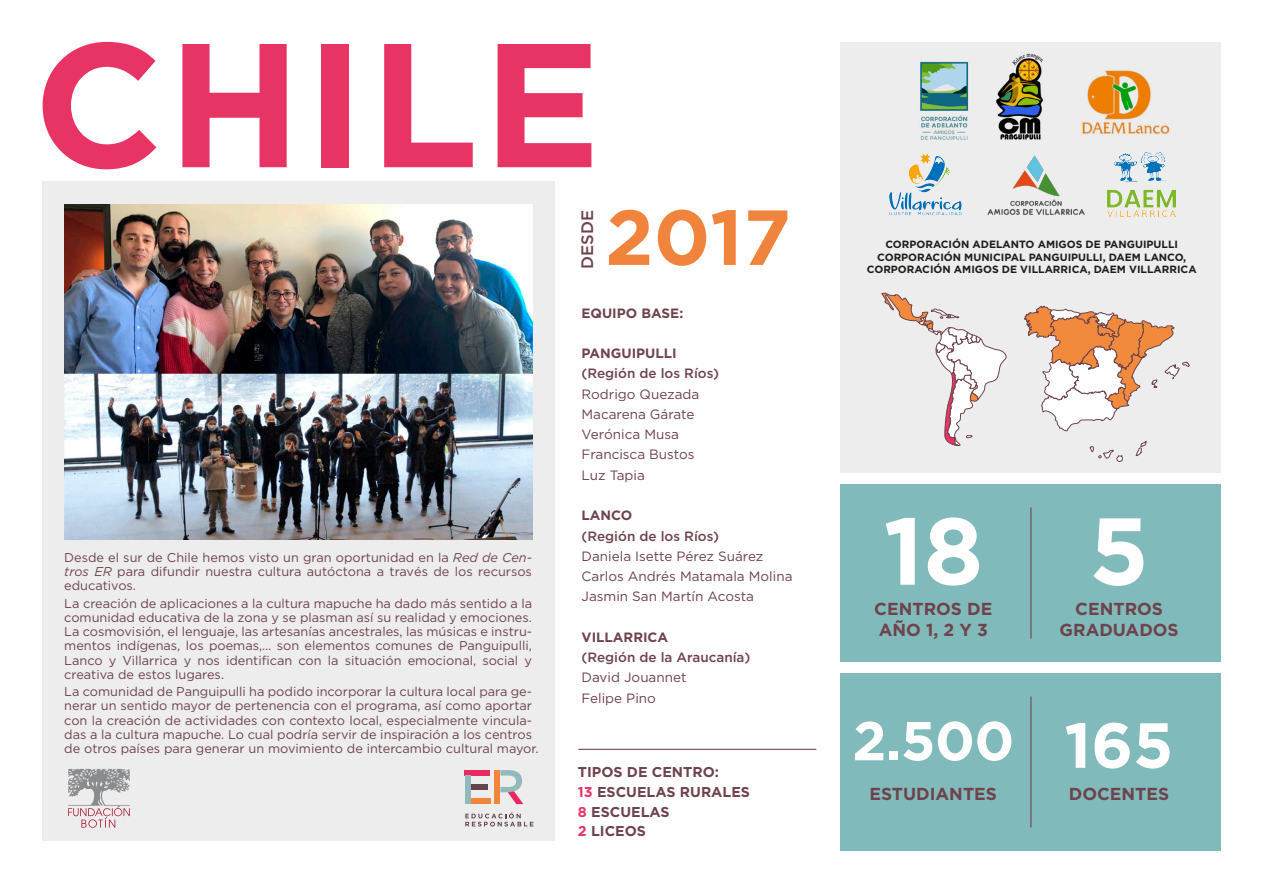
<style>
.page{position:relative;width:1263px;height:893px;background:#fff}
.page>*{position:absolute;margin:0;border:0;box-sizing:border-box;transform-origin:0 0}
.t1{font:700 176.02px "Gotham";color:#e83365}
.t2{font:700 94.8px "Gotham";color:#fff}
.t3{font:700 77.78px "Gotham";color:#f1843d}
.t4{font:700 63.6px "Gotham";color:#fff}
.t5{font:700 54.75px "Gotham";color:#fff}
.t6{font:700 17.33px/20.9px "Gotham";color:#6e434c}
.t7{font:500 16.58px "Gotham";color:#6e434c}
.t8{font:700 14.25px/19.7px "Gotham";color:#6e434c}
.t9{font:13.5px/20.2px "Gotham";color:#6e434c}
.t10{font:500 13.5px "Gotham";color:#6e434c}
.t11{font:700 13.5px "Gotham";color:#6e434c}
.t12{font:12.75px/14.2px "Gotham";color:#6e434c;text-align:justify}
.t13{font:700 10.5px/12.6px "Gotham";color:#1d1d1b;text-align:center}
.s1{font-style:italic}
.s2{color:#e83365}
</style>
<div class="page">
<div style="left:42px;top:182px;width:513px;height:659px;background:#ededed"></div>
<div style="left:841px;top:42px;width:380px;height:431px;background:#ededed"></div>
<svg style="left:465px;top:812px;width:68px;height:14px"></svg>
<div style="left:470px;top:784px;width:18px;height:6px;background:#62444d"></div>
<div style="left:465px;top:770px;width:25px;height:5px;background:#e72b62"></div>
<div style="left:465px;top:799px;width:25px;height:5px;background:#f08639"></div>
<div style="left:465px;top:775px;width:6px;height:29px;background:#92babd"></div>
<svg style="left:500px;top:770px;width:23px;height:34px"></svg>
<div style="left:494px;top:770px;width:6px;height:34px;background:#f08639"></div>
<svg style="left:68px;top:769px;width:62px;height:59px"></svg>
<svg style="left:881px;top:292px;width:126px;height:155px"></svg>
<svg style="left:1024px;top:305px;width:166px;height:157px"></svg>
<div style="left:841px;top:484px;width:380px;height:178px;background:#81babb"></div>
<hr style="left:1030px;top:508px;width:1px;height:131px;background:#6e434c">
<div style="left:841px;top:673px;width:380px;height:178px;background:#81babb"></div>
<hr style="left:1030px;top:696px;width:1px;height:131px;background:#6e434c">
<hr style="left:579px;top:749px;width:237px;height:1px;background:#6e434c">
<img style="left:1082px;top:70px;width:88px;height:65px">
<img style="left:920px;top:53px;width:123px;height:87px">
<img style="left:987px;top:155px;width:98px;height:60px">
<img style="left:1107px;top:153px;width:69px;height:63px">
<img style="left:889px;top:153px;width:73px;height:63px">
<img style="left:64px;top:205px;width:468px;height:335px">
<h1 class="t1" style="left:33px;top:3px;width:569px">CHILE</h1>
<p class="t12" style="left:64px;top:550px;width:469px">Desde el sur de Chile hemos visto un gran oportunidad en la <span class="s1">Red de Cen&shy;tros ER</span> para difundir nuestra cultura autóctona a través de los recursos educativos.</p>
<p class="t12" style="left:64px;top:596px;width:469px">La creación de aplicaciones a la cultura mapuche ha dado más sentido a la comunidad educativa de la zona y se plasman así su realidad y emociones.<br>La cosmovisión, el lenguaje, las artesanías ancestrales, las músicas e instru&shy;mentos indígenas, los poemas,… son elementos comunes de Panguipulli, Lanco y Villarrica y nos identifican con la situación emocional, social y creativa de estos lugares.</p>
<p class="t12" style="left:64px;top:684px;width:476px;text-align:left">La comunidad de Panguipulli ha podido incorporar la cultura local para ge&shy;nerar un sentido mayor de pertenencia con el programa, así como aportar con la creación de actividades con contexto local, especialmente vincula&shy;das a la cultura mapuche. Lo cual podría servir de inspiración a los centros de otros países para generar un movimiento de intercambio cultural mayor.</p>
<h3 class="t7" style="left:578px;top:269px;width:60px;rotate:-90deg">DESDE</h3>
<h3 class="t3" style="left:605px;top:192px;width:187px">2017</h3>
<p class="t11" style="left:581px;top:305px;width:103px">EQUIPO BASE:</p>
<p class="t11" style="left:581px;top:346px;width:97px">PANGUIPULLI</p>
<p class="t10" style="left:581px;top:366px;width:139px">(Región de los Ríos)</p>
<p class="t9" style="left:581px;top:384px;width:119px">Rodrigo Quezada<br>Macarena Gárate<br>Verónica Musa<br>Francisca Bustos<br>Luz Tapia</p>
<p class="t11" style="left:581px;top:508px;width:52px">LANCO</p>
<p class="t10" style="left:581px;top:528px;width:139px">(Región de los Ríos)</p>
<p class="t9" style="left:581px;top:546px;width:212px">Daniela Isette Pérez Suárez<br>Carlos Andrés Matamala Molina<br>Jasmin San Martín Acosta</p>
<p class="t11" style="left:581px;top:629px;width:88px">VILLARRICA</p>
<p class="t10" style="left:581px;top:650px;width:170px">(Región de la Araucanía)</p>
<p class="t9" style="left:581px;top:667px;width:106px">David Jouannet<br>Felipe Pino</p>
<p class="t8" style="left:578px;top:762px;width:143px">TIPOS DE CENTRO:</p>
<p class="t8" style="left:578px;top:782px;width:174px"><span class="s2">13</span> ESCUELAS RURALES<br><span class="s2">8</span> ESCUELAS<br><span class="s2">2</span> LICEOS</p>
<p class="t13" style="left:867px;top:238px;width:331px">CORPORACIÓN ADELANTO AMIGOS DE PANGUIPULLI<br>CORPORACIÓN MUNICIPAL PANGUIPULLI, DAEM LANCO,<br>CORPORACIÓN AMIGOS DE VILLARRICA, DAEM VILLARRICA</p>
<h2 class="t2" style="left:883px;top:496px;width:101px">18</h2>
<h2 class="t2" style="left:1089px;top:496px;width:61px">5</h2>
<h3 class="t6" style="left:874px;top:598px;width:120px">CENTROS DE<br>AÑO 1, 2 Y 3</h3>
<h3 class="t6" style="left:1059px;top:598px;width:121px;text-align:center">CENTROS<br>GRADUADOS</h3>
<h3 class="t5" style="left:852px;top:709px;width:164px">2.500</h3>
<h3 class="t4" style="left:1064px;top:708px;width:110px">165</h3>
<h3 class="t6" style="left:869px;top:783px;width:129px">ESTUDIANTES</h3>
<h3 class="t6" style="left:1069px;top:783px;width:102px">DOCENTES</h3>
</div>
